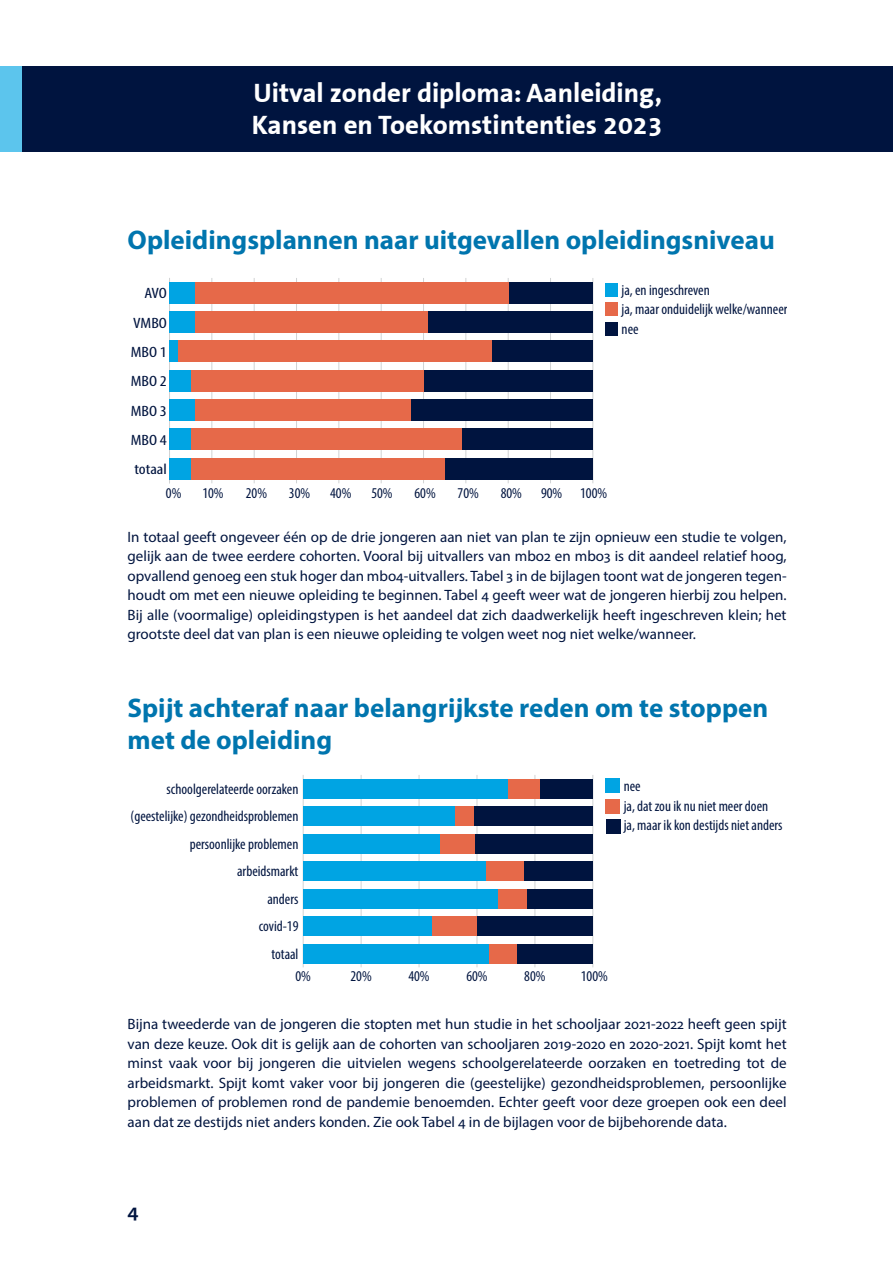
<style>
.page{position:relative;width:893px;height:1263px;background:#fff}
.page>*{position:absolute;margin:0;border:0;box-sizing:border-box;transform-origin:0 0}
.kop_1{font:700 27px/31.5px "Myriad Pro";color:#0075ae}
.t1{font:700 27px/32.4px "The Sans Correspondence";color:#fff}
.t2{font:600 21px "Myriad Pro";color:#00143f}
.bodytekst{font:15px/19.5px "Myriad Pro";color:#00143f;text-align:justify}
.t3{font:condensed 15px/19.5px "Myriad Pro";color:#00143f}
.t4{font:condensed 15px "Myriad Pro";color:#00143f;scale:1.2 1}
</style>
<div class="page">
<div style="left:0;top:66px;width:893px;height:85px;background:#00143f"></div>
<div style="left:0;top:66px;width:21px;height:85px;background:#5cc5ed"></div>
<hr style="left:211px;top:278px;width:1px;height:205px;background:#d1d3d4">
<hr style="left:254px;top:278px;width:1px;height:205px;background:#d1d3d4">
<hr style="left:296px;top:278px;width:1px;height:205px;background:#d1d3d4">
<hr style="left:338px;top:278px;width:1px;height:205px;background:#d1d3d4">
<hr style="left:381px;top:278px;width:1px;height:205px;background:#d1d3d4">
<hr style="left:423px;top:278px;width:1px;height:205px;background:#d1d3d4">
<hr style="left:465px;top:278px;width:1px;height:205px;background:#d1d3d4">
<hr style="left:508px;top:278px;width:1px;height:205px;background:#d1d3d4">
<hr style="left:550px;top:278px;width:1px;height:205px;background:#d1d3d4">
<hr style="left:592px;top:278px;width:1px;height:205px;background:#d1d3d4">
<hr style="left:169px;top:278px;width:1px;height:205px;background:#d1d3d4">
<div style="left:605px;top:323px;width:12px;height:13px;background:#00143f"></div>
<div style="left:508px;top:282px;width:85px;height:21px;background:#00143f"></div>
<div style="left:428px;top:311px;width:165px;height:21px;background:#00143f"></div>
<div style="left:491px;top:341px;width:102px;height:21px;background:#00143f"></div>
<div style="left:423px;top:370px;width:170px;height:21px;background:#00143f"></div>
<div style="left:411px;top:399px;width:182px;height:21px;background:#00143f"></div>
<div style="left:462px;top:429px;width:131px;height:21px;background:#00143f"></div>
<div style="left:445px;top:458px;width:148px;height:21px;background:#00143f"></div>
<div style="left:605px;top:303px;width:12px;height:13px;background:#e66949"></div>
<div style="left:195px;top:282px;width:313px;height:21px;background:#e66949"></div>
<div style="left:195px;top:311px;width:233px;height:21px;background:#e66949"></div>
<div style="left:178px;top:341px;width:313px;height:21px;background:#e66949"></div>
<div style="left:191px;top:370px;width:232px;height:21px;background:#e66949"></div>
<div style="left:195px;top:399px;width:216px;height:21px;background:#e66949"></div>
<div style="left:191px;top:429px;width:271px;height:21px;background:#e66949"></div>
<div style="left:191px;top:458px;width:254px;height:21px;background:#e66949"></div>
<div style="left:605px;top:283px;width:12px;height:13px;background:#00a4e3"></div>
<div style="left:169px;top:282px;width:26px;height:21px;background:#00a4e3"></div>
<div style="left:169px;top:311px;width:26px;height:21px;background:#00a4e3"></div>
<div style="left:169px;top:341px;width:9px;height:21px;background:#00a4e3"></div>
<div style="left:169px;top:370px;width:22px;height:21px;background:#00a4e3"></div>
<div style="left:169px;top:399px;width:26px;height:21px;background:#00a4e3"></div>
<div style="left:169px;top:429px;width:22px;height:21px;background:#00a4e3"></div>
<div style="left:169px;top:458px;width:22px;height:21px;background:#00a4e3"></div>
<hr style="left:303px;top:775px;width:1px;height:192px;background:#d1d3d4">
<hr style="left:361px;top:775px;width:1px;height:192px;background:#d1d3d4">
<hr style="left:419px;top:775px;width:1px;height:192px;background:#d1d3d4">
<hr style="left:477px;top:775px;width:1px;height:192px;background:#d1d3d4">
<hr style="left:534px;top:775px;width:1px;height:192px;background:#d1d3d4">
<hr style="left:592px;top:775px;width:1px;height:192px;background:#d1d3d4">
<div style="left:606px;top:819px;width:14px;height:15px;background:#00143f"></div>
<div style="left:540px;top:779px;width:53px;height:19px;background:#00143f"></div>
<div style="left:473px;top:806px;width:120px;height:20px;background:#00143f"></div>
<div style="left:475px;top:834px;width:118px;height:19px;background:#00143f"></div>
<div style="left:523px;top:861px;width:70px;height:20px;background:#00143f"></div>
<div style="left:527px;top:889px;width:66px;height:19px;background:#00143f"></div>
<div style="left:477px;top:916px;width:116px;height:20px;background:#00143f"></div>
<div style="left:517px;top:944px;width:76px;height:19px;background:#00143f"></div>
<div style="left:606px;top:799px;width:14px;height:14px;background:#e66949"></div>
<div style="left:508px;top:779px;width:32px;height:19px;background:#e66949"></div>
<div style="left:455px;top:806px;width:18px;height:20px;background:#e66949"></div>
<div style="left:440px;top:834px;width:35px;height:19px;background:#e66949"></div>
<div style="left:486px;top:861px;width:37px;height:20px;background:#e66949"></div>
<div style="left:498px;top:889px;width:29px;height:19px;background:#e66949"></div>
<div style="left:432px;top:916px;width:45px;height:20px;background:#e66949"></div>
<div style="left:488px;top:944px;width:29px;height:19px;background:#e66949"></div>
<div style="left:606px;top:778px;width:14px;height:15px;background:#00a4e3"></div>
<div style="left:303px;top:779px;width:205px;height:19px;background:#00a4e3"></div>
<div style="left:303px;top:806px;width:152px;height:20px;background:#00a4e3"></div>
<div style="left:303px;top:834px;width:137px;height:19px;background:#00a4e3"></div>
<div style="left:303px;top:861px;width:183px;height:20px;background:#00a4e3"></div>
<div style="left:303px;top:889px;width:195px;height:19px;background:#00a4e3"></div>
<div style="left:303px;top:916px;width:129px;height:20px;background:#00a4e3"></div>
<div style="left:303px;top:944px;width:185px;height:19px;background:#00a4e3"></div>
<h1 class="t1" style="left:252px;top:78px;width:412px">Uitval zonder diploma: Aanleiding,<br>Kansen en Toekomstintenties 2023</h1>
<h1 class="kop_1" style="left:128px;top:223px;width:649px">Opleidingsplannen naar uitgevallen opleidingsniveau</h1>
<p class="t4" style="left:144px;top:284px;width:20px">AVO</p>
<p class="t4" style="left:133px;top:314px;width:30px">VMBO</p>
<p class="t4" style="left:131px;top:343px;width:32px">MBO 1</p>
<p class="t4" style="left:131px;top:372px;width:32px">MBO 2</p>
<p class="t4" style="left:131px;top:402px;width:32px">MBO 3</p>
<p class="t4" style="left:131px;top:431px;width:32px">MBO 4</p>
<p class="t4" style="left:134px;top:460px;width:29px">totaal</p>
<p class="t3" style="left:166px;top:483px;width:17px">0%</p>
<p class="t3" style="left:202px;top:483px;width:23px">10%</p>
<p class="t3" style="left:246px;top:483px;width:23px">20%</p>
<p class="t3" style="left:289px;top:483px;width:23px">30%</p>
<p class="t3" style="left:330px;top:483px;width:23px">40%</p>
<p class="t3" style="left:371px;top:483px;width:23px">50%</p>
<p class="t3" style="left:414px;top:483px;width:23px">60%</p>
<p class="t3" style="left:458px;top:483px;width:23px">70%</p>
<p class="t3" style="left:501px;top:483px;width:23px">80%</p>
<p class="t3" style="left:541px;top:483px;width:68px">90% 100%</p>
<p class="t3" style="left:622px;top:280px;width:167px">ja, en ingeschreven<br>ja, maar onduidelijk welke/wanneer nee</p>
<p class="bodytekst" style="left:128px;top:526px;width:661px">In totaal geeft ongeveer één op de drie jongeren aan niet van plan te zijn opnieuw een studie te volgen, gelijk aan de twee eerdere cohorten. Vooral bij uitvallers van mbo2 en mbo3 is dit aandeel relatief hoog, opvallend genoeg een stuk hoger dan mbo4-uitvallers. Tabel 3 in de bijlagen toont wat de jongeren tegen&shy;houdt om met een nieuwe opleiding te beginnen. Tabel 4 geeft weer wat de jongeren hierbij zou helpen.<br>Bij alle (voormalige) opleidingstypen is het aandeel dat zich daadwerkelijk heeft ingeschreven klein; het grootste deel dat van plan is een nieuwe opleiding te volgen weet nog niet welke/wanneer.</p>
<h1 class="kop_1" style="left:128px;top:691px;width:642px">Spijt achteraf naar belangrijkste reden om te stoppen met de opleiding</h1>
<p class="t3" style="left:167px;top:779px;width:133px">schoolgerelateerde oorzaken</p>
<p class="t3" style="left:131px;top:806px;width:169px">(geestelijke) gezondheidsproblemen</p>
<p class="t3" style="left:190px;top:834px;width:110px">persoonlijke problemen</p>
<p class="t3" style="left:237px;top:861px;width:63px">arbeidsmarkt</p>
<p class="t3" style="left:267px;top:889px;width:33px">anders</p>
<p class="t3" style="left:259px;top:916px;width:41px">covid-19</p>
<p class="t3" style="left:271px;top:944px;width:29px">totaal</p>
<p class="t3" style="left:295px;top:966px;width:17px">0%</p>
<p class="t3" style="left:350px;top:966px;width:23px">20%</p>
<p class="t3" style="left:408px;top:966px;width:23px">40%</p>
<p class="t3" style="left:466px;top:966px;width:23px">60%</p>
<p class="t3" style="left:524px;top:966px;width:23px">80%</p>
<p class="t3" style="left:581px;top:966px;width:28px">100%</p>
<p class="t3" style="left:624px;top:776px;width:160px">nee<br>ja, dat zou ik nu niet meer doen ja, maar ik kon destijds niet anders</p>
<p class="bodytekst" style="left:128px;top:1014px;width:661px">Bijna tweederde van de jongeren die stopten met hun studie in het schooljaar 2021-2022 heeft geen spijt van deze keuze. Ook dit is gelijk aan de cohorten van schooljaren 2019-2020 en 2020-2021. Spijt komt het minst vaak voor bij jongeren die uitvielen wegens schoolgerelateerde oorzaken en toetreding tot de arbeidsmarkt. Spijt komt vaker voor bij jongeren die (geestelijke) gezondheidsproblemen, persoonlijke problemen of problemen rond de pandemie benoemden. Echter geeft voor deze groepen ook een deel aan dat ze destijds niet anders konden. Zie ook Tabel 4 in de bijlagen voor de bijbehorende data.</p>
<h2 class="t2" style="left:128px;top:1197px;width:13px">4</h2>
</div>
